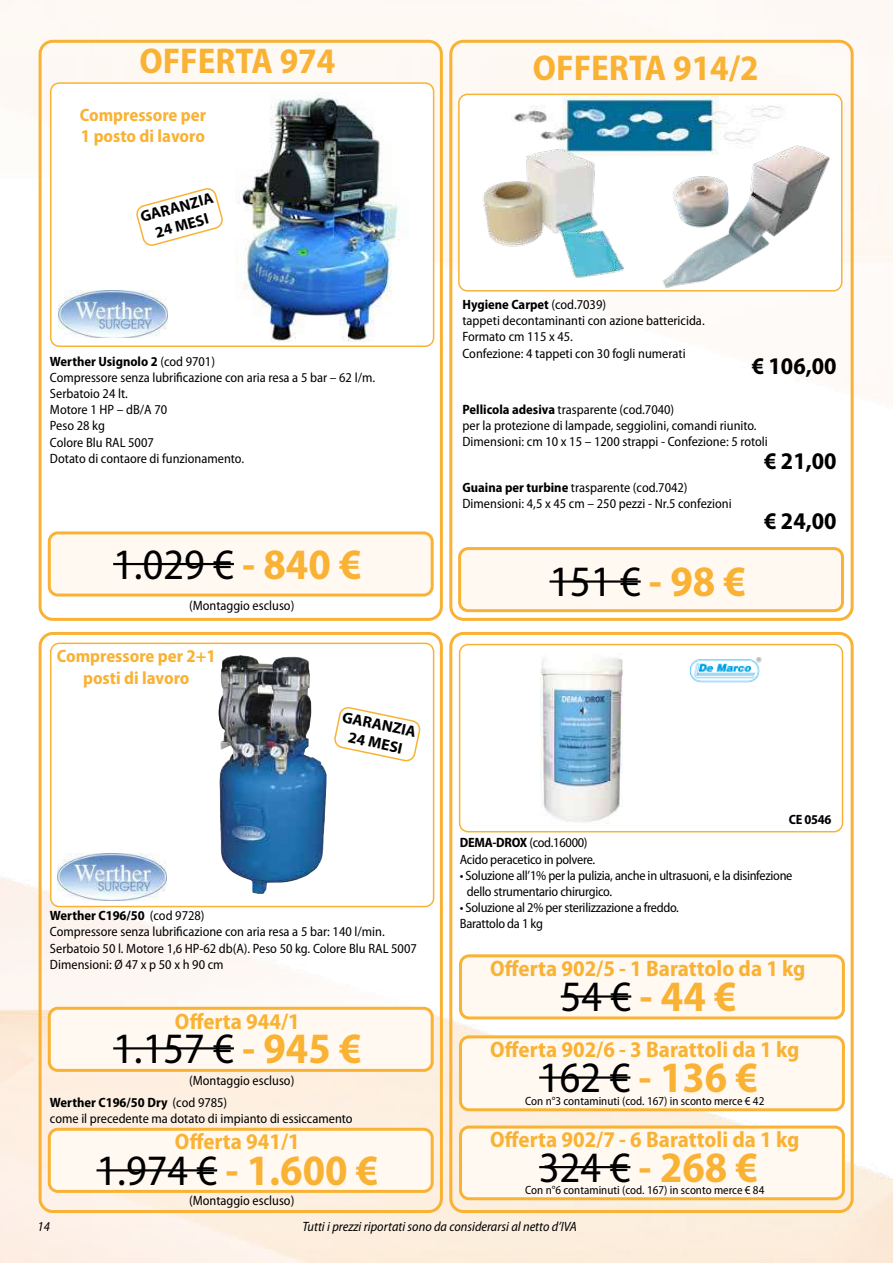
<style>
.page{position:relative;width:893px;height:1263px;background:#fff}
.page>*{position:absolute;margin:0;border:0;box-sizing:border-box;transform-origin:0 0}
.t1{font:700 semi-condensed 43.5px/81px "Myriad Pro";color:#f9b234;text-align:center}
.t2{font:semi-condensed 43.5px "Myriad Pro";color:#000}
.t3{font:700 semi-condensed 36px "Myriad Pro";color:#f9b234}
.t4{font:700 semi-condensed 24px "Myriad Pro";color:#000}
.t5{font:700 semi-condensed 22.5px "Myriad Pro";color:#f9b234}
.t6{font:700 semi-condensed 18px/21.6px "Myriad Pro";color:#f9b234;text-align:center}
.t7{font:700 15.6px/18.8px "Myriad Pro";color:#000;text-align:center}
.t8{font:semi-condensed 13.5px/16.2px "Myriad Pro";color:#000}
.t9{font:semi-condensed 13.5px/16.2px "Myriad Pro";letter-spacing:-.02em;color:#000}
.t10{font:italic semi-condensed 13.5px "Myriad Pro";color:#000}
.t11{font:700 semi-condensed 13.5px "Myriad Pro";letter-spacing:-.02em;color:#000}
.t12{font:semi-condensed 12px "Myriad Pro";color:#000}
.s1{font-weight:700}
.s2{font-weight:700;color:#f9b234}
.s3{font-weight:400;color:#000}
</style>
<div class="page">
<img style="left:0;top:0;width:893px;height:1263px">
<div style="left:51px;top:83px;width:383px;height:263px;background:#fff;border-radius:9px"></div>
<div style="left:50px;top:82px;width:384px;height:265px;border:2px solid #f9b234;border-radius:9px"></div>
<img style="left:236px;top:92px;width:164px;height:250px">
<svg style="left:51px;top:643px;width:383px;height:263px"></svg>
<div style="left:50px;top:643px;width:384px;height:264px;border:2px solid #f9b234;border-radius:9px"></div>
<div style="left:449px;top:632px;width:405px;height:581px;border:3px solid #f9b234;border-radius:13px"></div>
<div style="left:449px;top:40px;width:405px;height:581px;border:3px solid #f9b234;border-radius:13px"></div>
<div style="left:39px;top:632px;width:404px;height:581px;border:3px solid #f9b234;border-radius:13px"></div>
<div style="left:39px;top:40px;width:404px;height:581px;border:3px solid #f9b234;border-radius:13px"></div>
<div style="left:49px;top:1129px;width:383px;height:62px;background:#fff9f2;border-radius:9px"></div>
<div style="left:48px;top:1128px;width:386px;height:65px;border:3px solid #f9b234;border-radius:9px"></div>
<div style="left:49px;top:1008px;width:383px;height:62px;background:#fff9f2;border-radius:9px"></div>
<div style="left:48px;top:1007px;width:386px;height:65px;border:3px solid #f9b234;border-radius:9px"></div>
<div style="left:49px;top:533px;width:383px;height:62px;background:#fff9f2;border-radius:9px"></div>
<div style="left:48px;top:531px;width:386px;height:65px;border:3px solid #f9b234;border-radius:9px"></div>
<hr style="left:97px;top:1169px;width:120px;height:2px;background:#000">
<hr style="left:113px;top:1047px;width:121px;height:2px;background:#000">
<hr style="left:113px;top:563px;width:121px;height:2px;background:#000">
<img style="left:59px;top:291px;width:109px;height:47px">
<svg style="left:136px;top:188px;width:87px;height:58px"></svg>
<svg style="left:334px;top:707px;width:86px;height:55px"></svg>
<img style="left:57px;top:853px;width:110px;height:48px">
<img style="left:218px;top:655px;width:21px;height:108px">
<div style="left:459px;top:94px;width:383px;height:197px;background:#fff;border-radius:9px"></div>
<div style="left:458px;top:94px;width:384px;height:198px;border:2px solid #f9b234;border-radius:9px"></div>
<img style="left:512px;top:96px;width:277px;height:58px">
<img style="left:483px;top:145px;width:143px;height:133px">
<img style="left:652px;top:142px;width:179px;height:150px">
<div style="left:460px;top:548px;width:382px;height:63px;background:#fff9f2;border-radius:9px"></div>
<div style="left:458px;top:547px;width:386px;height:65px;border:3px solid #f9b234;border-radius:9px"></div>
<hr style="left:549px;top:580px;width:92px;height:3px;background:#000">
<div style="left:460px;top:956px;width:383px;height:62px;background:#fff9f2;border-radius:9px"></div>
<div style="left:459px;top:954px;width:386px;height:65px;border:3px solid #f9b234;border-radius:9px"></div>
<div style="left:460px;top:1037px;width:383px;height:73px;background:#fff9f2;border-radius:9px"></div>
<div style="left:459px;top:1035px;width:386px;height:76px;border:3px solid #f9b234;border-radius:9px"></div>
<div style="left:460px;top:1127px;width:383px;height:72px;background:#fff9f2;border-radius:9px"></div>
<div style="left:459px;top:1125px;width:386px;height:75px;border:3px solid #f9b234;border-radius:9px"></div>
<hr style="left:561px;top:995px;width:70px;height:2px;background:#000">
<hr style="left:539px;top:1076px;width:91px;height:3px;background:#000">
<hr style="left:539px;top:1166px;width:91px;height:2px;background:#000">
<div style="left:460px;top:645px;width:382px;height:187px;background:#fff;border-radius:9px"></div>
<div style="left:459px;top:644px;width:384px;height:188px;border:2px solid #f9b234;border-radius:9px"></div>
<img style="left:540px;top:658px;width:82px;height:164px">
<img style="left:689px;top:657px;width:73px;height:26px">
<h2 class="t3" style="left:139px;top:38px;width:197px">OFFERTA 974</h2>
<h3 class="t6" style="left:80px;top:103px;width:128px;text-align:left">Compressore per<br>1 posto di lavoro</h3>
<p class="t7" style="left:138px;top:207px;width:77px;rotate:-15deg">GARANZIA<br>24 MESI</p>
<p class="t8" style="left:50px;top:353px;width:327px"><span class="s1">Werther Usignolo 2</span> (cod 9701)<br>Compressore senza lubrificazione con aria resa a 5 bar – 62 l/m.<br>Serbatoio 24 lt.<br>Motore 1 HP – dB/A 70<br>Peso 28 kg<br>Colore Blu RAL 5007<br>Dotato di contaore di funzionamento.</p>
<h1 class="t2" style="left:113px;top:537px;width:250px">1.029 € <span class="s2">- 840 €</span></h1>
<p class="t8" style="left:189px;top:597px;width:107px">(Montaggio escluso)</p>
<h3 class="t6" style="left:57px;top:645px;width:161px">Compressore per 2+1 posti di lavoro</h3>
<p class="t7" style="left:345px;top:707px;width:77px;rotate:12deg">GARANZIA<br>24 MESI</p>
<p class="t8" style="left:50px;top:907px;width:368px"><span class="s1">Werther C196/50</span> (cod 9728)<br>Compressore senza lubrificazione con aria resa a 5 bar: 140 l/min.<br>Serbatoio 50 l. Motore 1,6 HP-62 db(A). Peso 50 kg. Colore Blu RAL 5007<br>Dimensioni: Ø 47 x p 50 x h 90 cm</p>
<h3 class="t5" style="left:175px;top:1007px;width:126px">Offerta 944/1</h3>
<h1 class="t2" style="left:113px;top:1022px;width:250px">1.157 € <span class="s2">- 945 €</span></h1>
<p class="t8" style="left:189px;top:1072px;width:107px">(Montaggio escluso)</p>
<p class="t8" style="left:50px;top:1094px;width:304px"><span class="s1">Werther C196/50 Dry</span> (cod 9785)<br>come il precedente ma dotato di impianto di essiccamento</p>
<h3 class="t5" style="left:175px;top:1127px;width:126px">Offerta 941/1</h3>
<h1 class="t1" style="left:97px;top:1128px;width:283px"><span class="s3">1.974 €</span> - 1.600 €</h1>
<p class="t8" style="left:189px;top:1192px;width:107px">(Montaggio escluso)</p>
<h2 class="t3" style="left:533px;top:45px;width:227px">OFFERTA 914/2</h2>
<p class="t8" style="left:462px;top:296px;width:244px"><span class="s1">Hygiene Carpet</span> (cod.7039)<br>tappeti decontaminanti con azione battericida.<br>Formato cm 115 x 45.<br>Confezione: 4 tappeti con 30 fogli numerati</p>
<h3 class="t4" style="left:752px;top:350px;width:86px">€ 106,00</h3>
<p class="t8" style="left:462px;top:401px;width:307px"><span class="s1">Pellicola adesiva</span> trasparente (cod.7040)<br>per la protezione di lampade, seggiolini, comandi riunito.<br>Dimensioni: cm 10 x 15 – 1200 strappi - Confezione: 5 rotoli</p>
<p class="t8" style="left:462px;top:479px;width:271px"><span class="s1">Guaina per turbine</span> trasparente (cod.7042)<br>Dimensioni: 4,5 x 45 cm – 250 pezzi - Nr.5 confezioni</p>
<h3 class="t4" style="left:764px;top:445px;width:74px">€ 21,00</h3>
<h1 class="t2" style="left:549px;top:555px;width:198px">151 € <span class="s2">- 98 €</span></h1>
<h3 class="t4" style="left:764px;top:505px;width:74px">€ 24,00</h3>
<p class="t11" style="left:789px;top:811px;width:44px">CE 0546</p>
<p class="t9" style="left:460px;top:834px;width:137px"><span class="s1">DEMA-DROX</span> (cod.16000)<br>Acido peracetico in polvere.</p>
<p class="t9" style="left:467px;top:867px;width:327px;text-indent:-7px">• Soluzione all’1% per la pulizia, anche in ultrasuoni, e la disinfezione dello strumentario chirurgico.</p>
<p class="t9" style="left:460px;top:899px;width:221px">• Soluzione al 2% per sterilizzazione a freddo.<br>Barattolo da 1 kg</p>
<h3 class="t5" style="left:490px;top:954px;width:317px">Offerta 902/5 - 1 Barattolo da 1 kg</h3>
<h1 class="t1" style="left:539px;top:955px;width:220px"><span class="s3">54 €</span> - 44 €<br><span class="s3">162 €</span> - 136 €</h1>
<h3 class="t5" style="left:490px;top:1035px;width:311px">Offerta 902/6 - 3 Barattoli da 1 kg</h3>
<p class="t12" style="left:525px;top:1094px;width:241px">Con n°3 contaminuti (cod. 167) in sconto merce € 42</p>
<h3 class="t5" style="left:490px;top:1125px;width:311px">Offerta 902/7 - 6 Barattoli da 1 kg</h3>
<h1 class="t1" style="left:539px;top:1125px;width:220px"><span class="s3">324 €</span> - 268 €</h1>
<p class="t12" style="left:525px;top:1183px;width:241px">Con n°6 contaminuti (cod. 167) in sconto merce € 84</p>
<p class="t10" style="left:38px;top:1218px;width:14px">14</p>
<p class="t10" style="left:302px;top:1218px;width:276px">Tutti i prezzi riportati sono da considerarsi al netto d’IVA</p>
</div>
